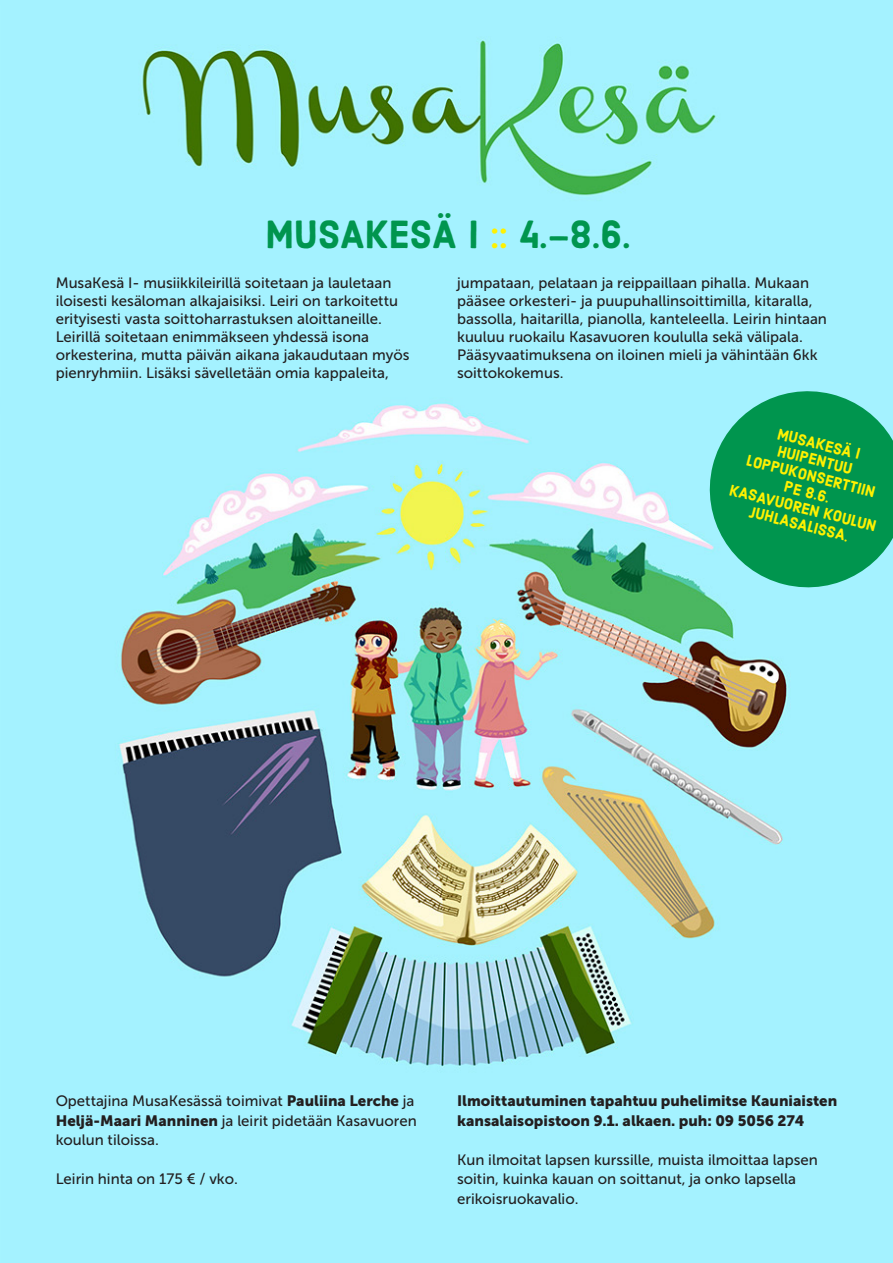
<style>
.page{position:relative;width:893px;height:1263px;background:#fff}
.page>*{position:absolute;margin:0;border:0;box-sizing:border-box;transform-origin:0 0}
.t1{font:39px "Harman Sans";color:#00954e}
.t2{font:15.6px "Harman Sans";color:#fff101}
.t3{font:15px/18px "Museo Sans 500";color:#231f20}
.t4{font:15px/19.5px "Museo Sans 900";color:#231f20}
.s1{color:#fff101}
.s2{font-family:"Museo Sans 900"}
</style>
<div class="page">
<img style="left:0;top:0;width:893px;height:1263px">
<svg style="left:700px;top:381px;width:193px;height:216px;background:#30b082"></svg>
<p class="t1" style="left:266px;top:210px;width:367px">MUSAKESÄ I <span class="s1">::</span> 4.–8.6.</p>
<p class="t3" style="left:56px;top:274px;width:355px">MusaKesä I- musiikkileirillä soitetaan ja lauletaan iloisesti kesäloman alkajaisiksi. Leiri on tarkoitettu erityisesti vasta soittoharrastuksen aloittaneille.<br>Leirillä soitetaan enimmäkseen yhdessä isona orkesterina, mutta päivän aikana jakaudutaan myös pienryhmiin. Lisäksi sävelletään omia kappaleita,</p>
<p class="t3" style="left:457px;top:274px;width:371px">jumpataan, pelataan ja reippaillaan pihalla. Mukaan pääsee orkesteri- ja puupuhallinsoittimilla, kitaralla, bassolla, haitarilla, pianolla, kanteleella. Leirin hintaan kuuluu ruokailu Kasavuoren koululla sekä välipala.<br>Pääsyvaatimuksena on iloinen mieli ja vähintään 6kk soittokokemus.</p>
<p class="t2" style="left:780px;top:424px;width:86px;rotate:14deg">MUSAKESÄ I</p>
<p class="t2" style="left:780px;top:441px;width:78px;rotate:14deg">HUIPENTUU</p>
<p class="t2" style="left:749px;top:450px;width:134px;rotate:14deg">LOPPUKONSERTTIIN</p>
<p class="t2" style="left:787px;top:477px;width:48px;rotate:14deg">PE 8.6.</p>
<p class="t2" style="left:752px;top:502px;width:103px;rotate:14deg">JUHLASALISSA.</p>
<p class="t2" style="left:732px;top:480px;width:152px;rotate:14deg">KASAVUOREN KOULUN</p>
<p class="t3" style="left:56px;top:1091px;width:363px;line-height:19.5px">Opettajina MusaKesässä toimivat <span class="s2">Pauliina Lerche</span> ja<br><span class="s2">Heljä-Maari Manninen</span> ja leirit pidetään Kasavuoren koulun tiloissa.</p>
<p class="t3" style="left:56px;top:1170px;width:184px">Leirin hinta on 175 € / vko.</p>
<p class="t4" style="left:457px;top:1091px;width:382px">Ilmoittautuminen tapahtuu puhelimitse Kauniaisten kansalaisopistoon 9.1. alkaen. puh: 09 5056 274</p>
<p class="t3" style="left:457px;top:1150px;width:362px;line-height:19.5px">Kun ilmoitat lapsen kurssille, muista ilmoittaa lapsen soitin, kuinka kauan on soittanut, ja onko lapsella erikoisruokavalio.</p>
</div>
